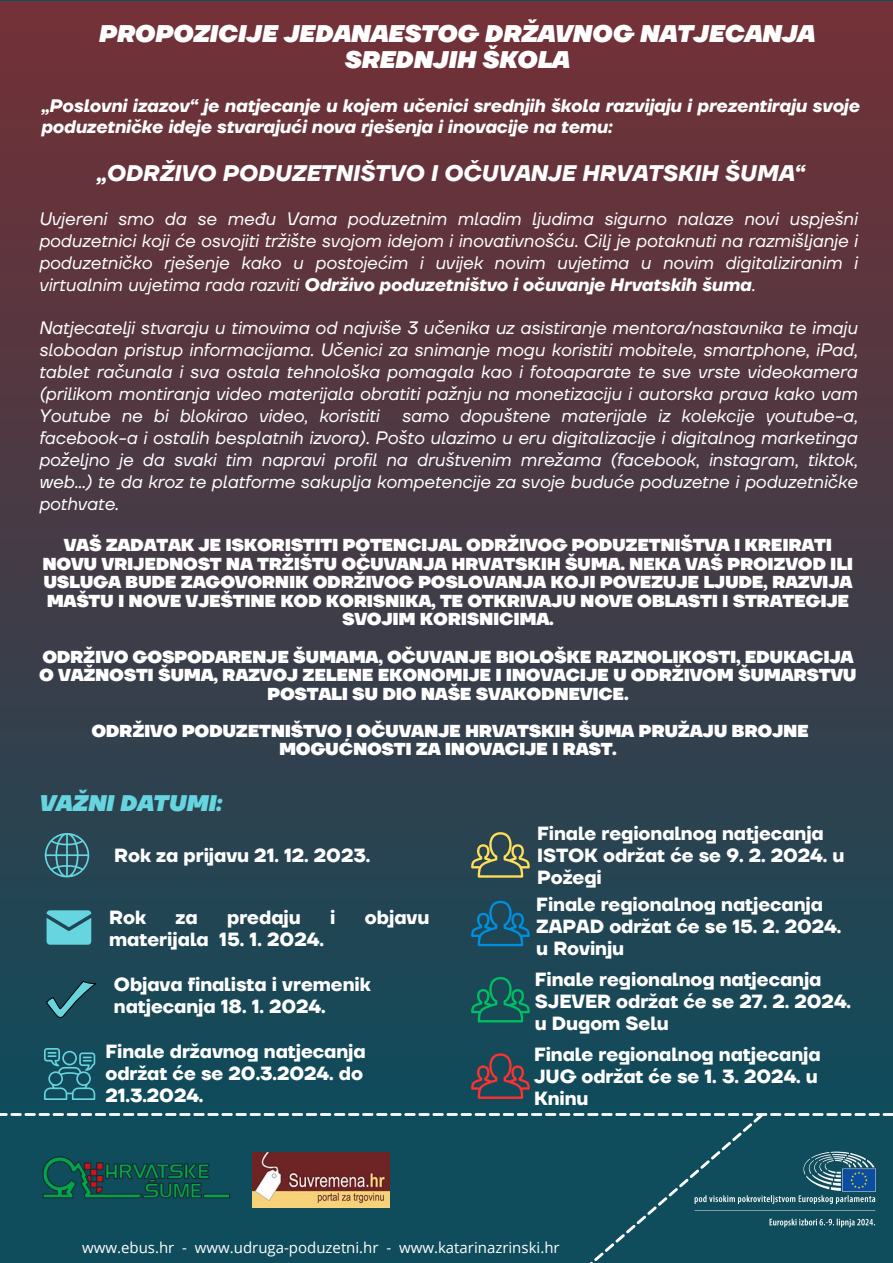
<style>
.page{position:relative;width:893px;height:1263px;background:#fff}
.page>*{position:absolute;margin:0;border:0;box-sizing:border-box;transform-origin:0 0}
.t1{font:italic 900 24px/25.9px "TT Firs Neue";letter-spacing:-.02em;color:#fff;text-align:center}
.t2{font:italic 700 22.5px "TT Firs Neue";letter-spacing:-.005em;color:#fff}
.t3{font:italic 900 22.5px "TT Firs Neue";letter-spacing:-.02em;color:#66d5e0}
.t4{font:700 18.98px/21.9px "TT Firs Neue";letter-spacing:-.005em;color:#fff}
.t5{font:italic 18px/21.9px "TT Firs Neue";letter-spacing:-.005em;color:#fff;text-align:justify}
.t6{font:italic 700 18px/21.9px "TT Firs Neue";letter-spacing:-.005em;color:#fff}
.t7{font:900 17.25px/18.6px "TT Firs Neue";letter-spacing:-.02em;color:#fff;text-align:center}
.t8{font:15px "Open Sans";color:#fff}
.s1{font-weight:700}
</style>
<div class="page">
<div style="left:0;top:0;width:893px;height:1116px;background:linear-gradient(to bottom,#762f35,#104a5a)"></div>
<div style="left:0;top:1113px;width:893px;height:150px;background:#0f4c5c"></div>
<svg style="left:44px;top:832px;width:46px;height:46px;background:#396c79"></svg>
<svg style="left:47px;top:910px;width:44px;height:35px;background:#5cc1cc"></svg>
<svg style="left:47px;top:981px;width:48px;height:37px;background:#28616d"></svg>
<svg style="left:471px;top:832px;width:59px;height:46px;background:#5c6952"></svg>
<svg style="left:44px;top:1048px;width:51px;height:52px;background:#28707e"></svg>
<svg style="left:471px;top:901px;width:59px;height:45px;background:#185775"></svg>
<svg style="left:471px;top:977px;width:59px;height:45px;background:#136459"></svg>
<svg style="left:471px;top:1053px;width:59px;height:46px;background:#4b434f"></svg>
<img style="left:39px;top:1149px;width:195px;height:57px">
<img style="left:252px;top:1152px;width:137px;height:56px">
<p class="t1" style="left:98px;top:21px;width:718px">PROPOZICIJE JEDANAESTOG DRŽAVNOG NATJECANJA<br>SREDNJIH ŠKOLA</p>
<p class="t6" style="left:41px;top:95px;width:820px">„Poslovni izazov“ je natjecanje u kojem učenici srednjih škola razvijaju i prezentiraju svoje poduzetničke ideje stvarajući nova rješenja i inovacije na temu:</p>
<p class="t2" style="left:96px;top:160px;width:710px">„ODRŽIVO PODUZETNIŠTVO I OČUVANJE HRVATSKIH ŠUMA“</p>
<p class="t5" style="left:39px;top:208px;width:820px">Uvjereni smo da se među Vama poduzetnim mladim ljudima sigurno nalaze novi uspješni poduzetnici koji će osvojiti tržište svojom idejom i inovativnošću. Cilj je potaknuti na razmišljanje i poduzetničko rješenje kako u postojećim i uvijek novim uvjetima u novim digitaliziranim i virtualnim uvjetima rada razviti <span class="s1">Održivo poduzetništvo i očuvanje Hrvatskih šuma</span>.</p>
<p class="t5" style="left:39px;top:318px;width:820px">Natjecatelji stvaraju u timovima od najviše 3 učenika uz asistiranje mentora/nastavnika te imaju slobodan pristup informacijama. Učenici za snimanje mogu koristiti mobitele, smartphone, iPad, tablet računala i sva ostala tehnološka pomagala kao i fotoaparate te sve vrste videokamera (prilikom montiranja video materijala obratiti pažnju na monetizaciju i autorska prava kako vam Youtube ne bi blokirao video, koristiti samo dopuštene materijale iz kolekcije youtube-a, facebook-a i ostalih besplatnih izvora). Pošto ulazimo u eru digitalizacije i digitalnog marketinga poželjno je da svaki tim napravi profil na društvenim mrežama (facebook, instagram, tiktok, web...) te da kroz te platforme sakuplja kompetencije za svoje buduće poduzetne i poduzetničke pothvate.</p>
<p class="t7" style="left:43px;top:537px;width:812px">VAŠ ZADATAK JE ISKORISTITI POTENCIJAL ODRŽIVOG PODUZETNIŠTVA I KREIRATI NOVU VRIJEDNOST NA TRŽIŠTU OČUVANJA HRVATSKIH ŠUMA. NEKA VAŠ PROIZVOD ILI USLUGA BUDE ZAGOVORNIK ODRŽIVOG POSLOVANJA KOJI POVEZUJE LJUDE, RAZVIJA MAŠTU I NOVE VJEŠTINE KOD KORISNIKA, TE OTKRIVAJU NOVE OBLASTI I STRATEGIJE SVOJIM KORISNICIMA.</p>
<p class="t7" style="left:39px;top:648px;width:819px">ODRŽIVO GOSPODARENJE ŠUMAMA, OČUVANJE BIOLOŠKE RAZNOLIKOSTI, EDUKACIJA<br>O VAŽNOSTI ŠUMA, RAZVOJ ZELENE EKONOMIJE I INOVACIJE U ODRŽIVOM ŠUMARSTVU<br>POSTALI SU DIO NAŠE SVAKODNEVICE.</p>
<p class="t7" style="left:91px;top:722px;width:719px">ODRŽIVO PODUZETNIŠTVO I OČUVANJE HRVATSKIH ŠUMA PRUŽAJU BROJNE<br>MOGUĆNOSTI ZA INOVACIJE I RAST.</p>
<p class="t3" style="left:39px;top:789px;width:184px">VAŽNI DATUMI:</p>
<p class="t4" style="left:114px;top:845px;width:258px">Rok za prijavu 21. 12. 2023.</p>
<p class="t4" style="left:109px;top:907px;width:38px">Rok</p>
<p class="t4" style="left:176px;top:907px;width:24px">za</p>
<p class="t4" style="left:227px;top:907px;width:75px">predaju</p>
<p class="t4" style="left:330px;top:907px;width:7px">i</p>
<p class="t4" style="left:365px;top:907px;width:66px">objavu</p>
<p class="t4" style="left:109px;top:929px;width:216px">materijala 15. 1. 2024.</p>
<p class="t4" style="left:114px;top:974px;width:258px">Objava finalista i vremenik natjecanja 18. 1. 2024.</p>
<p class="t4" style="left:105px;top:1041px;width:262px">Finale državnog natjecanja održat će se 20.3.2024. do<br>21.3.2024.</p>
<p class="t4" style="left:537px;top:823px;width:309px">Finale regionalnog natjecanja<br>ISTOK održat će se 9. 2. 2024. u<br>Požegi</p>
<p class="t4" style="left:536px;top:894px;width:306px">Finale regionalnog natjecanja<br>ZAPAD održat će se 15. 2. 2024. u Rovinju</p>
<p class="t4" style="left:535px;top:969px;width:318px">Finale regionalnog natjecanja<br>SJEVER održat će se 27. 2. 2024. u Dugom Selu</p>
<p class="t4" style="left:534px;top:1044px;width:288px">Finale regionalnog natjecanja<br>JUG održat će se 1. 3. 2024. u<br>Kninu</p>
<p class="t8" style="left:82px;top:1236px;width:479px">www.ebus.hr - www.udruga-poduzetni.hr - www.katarinazrinski.hr</p>
</div>
